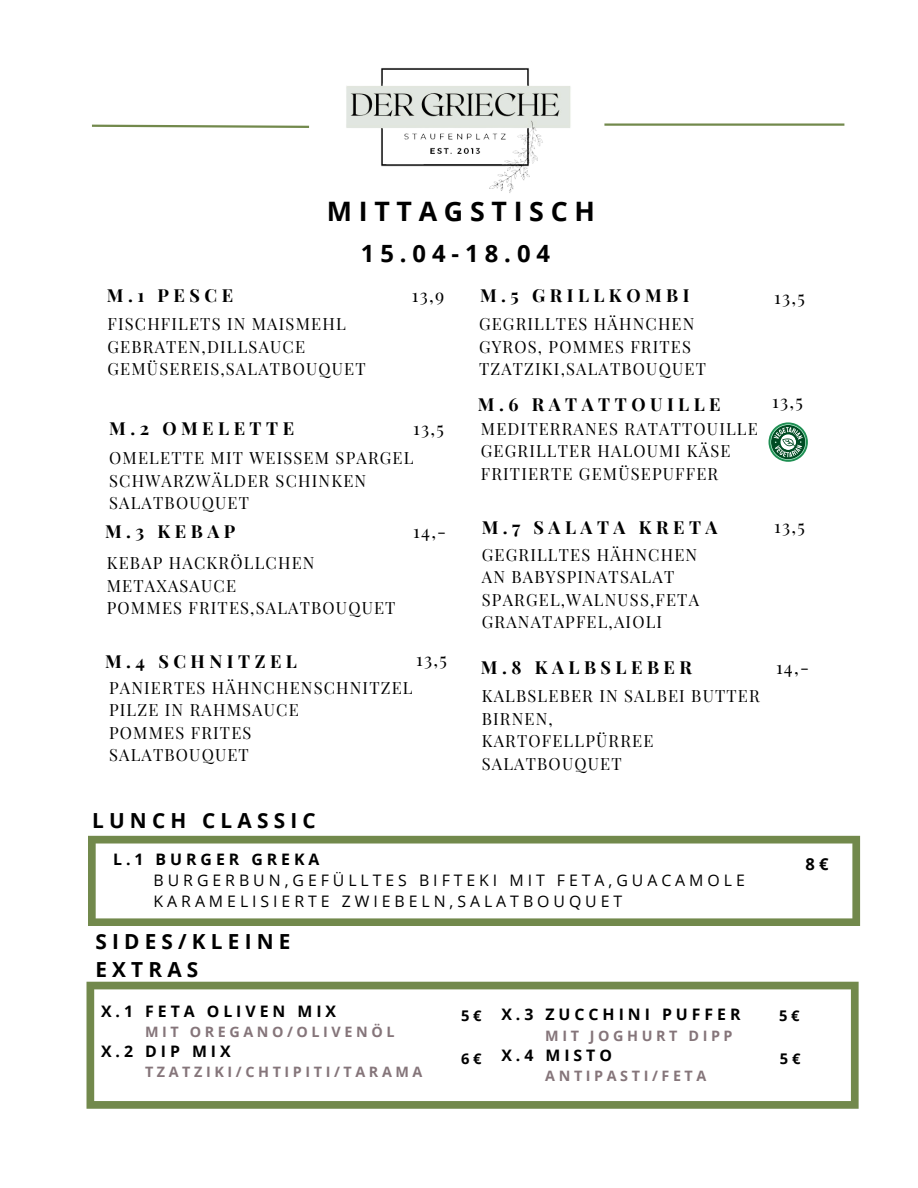
<style>
.page{position:relative;width:918px;height:1188px;background:#fff}
.page>*{position:absolute;margin:0;border:0;box-sizing:border-box;transform-origin:0 0}
.t1{font:700 26.85px "Open Sans";letter-spacing:.25em;color:#000}
.t2{font:700 23.85px "Open Sans";letter-spacing:.25em;color:#000}
.t3{font:700 20.85px/28.2px "Open Sans";letter-spacing:.25em;color:#000}
.t4{font:700 18px "Playfair Display";letter-spacing:.25em;color:#000}
.t5{font:18px "Playfair Display";letter-spacing:.07em;color:#000}
.t6{font:16.5px/22.5px "Playfair Display";letter-spacing:.07em;color:#000}
.t7{font:700 16.5px "Open Sans";color:#000}
.t8{font:15.9px "Open Sans";letter-spacing:.25em;color:#000}
.t9{font:700 15.9px "Open Sans";letter-spacing:.25em;color:#000}
.t10{font:700 14.7px "Open Sans";color:#000}
.t11{font:700 14.4px "Open Sans";letter-spacing:.25em;color:#85757a}
</style>
<div class="page">
<svg style="left:87px;top:982px;width:772px;height:127px"></svg>
<img style="left:346px;top:68px;width:225px;height:125px">
<hr style="left:604px;top:123px;width:240px;height:3px;background:#72894c">
<svg style="left:92px;top:124px;width:218px;height:4px"></svg>
<svg style="left:88px;top:836px;width:772px;height:90px"></svg>
<svg style="left:769px;top:422px;width:39px;height:40px"></svg>
<h4 class="t1" style="left:327px;top:193px;width:270px">MITTAGSTISCH</h4>
<h6 class="t2" style="left:361px;top:236px;width:191px">15.04-18.04</h6>
<h6 class="t4" style="left:107px;top:282px;width:128px">M.1 PESCE</h6>
<h5 class="t4" style="left:480px;top:282px;width:211px">M.5 GRILLKOMBI</h5>
<h3 class="t5" style="left:412px;top:282px;width:34px">13,9</h3>
<p class="t6" style="left:107px;top:312px;width:260px">FISCHFILETS IN MAISMEHL<br>GEBRATEN,DILLSAUCE<br>GEMÜSEREIS,SALATBOUQUET</p>
<h5 class="t4" style="left:109px;top:415px;width:186px">M.2 OMELETTE</h5>
<p class="t5" style="left:413px;top:415px;width:32px">13,5</p>
<p class="t6" style="left:109px;top:446px;width:306px">OMELETTE MIT WEISSEM SPARGEL<br>SCHWARZWÄLDER SCHINKEN<br>SALATBOUQUET</p>
<p class="t4" style="left:105px;top:518px;width:132px">M.3 KEBAP</p>
<p class="t6" style="left:107px;top:551px;width:290px">KEBAP HACKRÖLLCHEN<br>METAXASAUCE<br>POMMES FRITES,SALATBOUQUET</p>
<h4 class="t5" style="left:413px;top:518px;width:35px">14,-</h4>
<p class="t6" style="left:479px;top:312px;width:228px">GEGRILLTES HÄHNCHEN<br>GYROS, POMMES FRITES<br>TZATZIKI,SALATBOUQUET</p>
<h6 class="t4" style="left:478px;top:392px;width:244px">M.6 RATATTOUILLE</h6>
<h5 class="t6" style="left:481px;top:416px;width:279px">MEDITERRANES RATATTOUILLE<br>GEGRILLTER HALOUMI KÄSE<br>FRITIERTE GEMÜSEPUFFER</h5>
<h4 class="t4" style="left:482px;top:514px;width:237px">M.7 SALATA KRETA</h4>
<p class="t6" style="left:482px;top:543px;width:219px">GEGRILLTES HÄHNCHEN<br>AN BABYSPINATSALAT<br>SPARGEL,WALNUSS,FETA<br>GRANATAPFEL,AIOLI</p>
<p class="t5" style="left:774px;top:284px;width:32px">13,5</p>
<p class="t5" style="left:772px;top:389px;width:32px">13,5</p>
<p class="t5" style="left:774px;top:514px;width:32px">13,5</p>
<h6 class="t4" style="left:105px;top:648px;width:193px">M.4 SCHNITZEL</h6>
<p class="t5" style="left:416px;top:647px;width:32px">13,5</p>
<h3 class="t6" style="left:109px;top:676px;width:305px">PANIERTES HÄHNCHENSCHNITZEL<br>PILZE IN RAHMSAUCE<br>POMMES FRITES<br>SALATBOUQUET</h3>
<p class="t3" style="left:92px;top:806px;width:225px">LUNCH CLASSIC</p>
<p class="t4" style="left:481px;top:655px;width:213px">M.8 KALBSLEBER</p>
<p class="t5" style="left:776px;top:655px;width:35px">14,-</p>
<h4 class="t6" style="left:482px;top:684px;width:279px">KALBSLEBER IN SALBEI BUTTER<br>BIRNEN,<br>KARTOFELLPÜRREE<br>SALATBOUQUET</h4>
<p class="t9" style="left:113px;top:848px;width:208px">L.1 BURGER GREKA</p>
<h1 class="t8" style="left:154px;top:869px;width:593px">BURGERBUN,GEFÜLLTES BIFTEKI MIT FETA,GUACAMOLE</h1>
<h2 class="t8" style="left:154px;top:890px;width:470px">KARAMELISIERTE ZWIEBELN,SALATBOUQUET</h2>
<h4 class="t7" style="left:806px;top:853px;width:24px">8 €</h4>
<h5 class="t3" style="left:95px;top:927px;width:197px">SIDES/KLEINE<br>EXTRAS</h5>
<h4 class="t9" style="left:101px;top:1000px;width:237px">X.1 FETA OLIVEN MIX</h4>
<h6 class="t11" style="left:145px;top:1022px;width:251px">MIT OREGANO/OLIVENÖL</h6>
<h5 class="t9" style="left:101px;top:1040px;width:131px">X.2 DIP MIX</h5>
<h4 class="t11" style="left:145px;top:1062px;width:279px">TZATZIKI/CHTIPITI/TARAMA</h4>
<h5 class="t9" style="left:501px;top:1004px;width:241px">X.3 ZUCCHINI PUFFER</h5>
<h6 class="t10" style="left:779px;top:1005px;width:22px">5 €</h6>
<h6 class="t11" style="left:545px;top:1025px;width:189px">MIT JOGHURT DIPP</h6>
<h4 class="t9" style="left:501px;top:1044px;width:112px">X.4 MISTO</h4>
<h5 class="t11" style="left:545px;top:1066px;width:163px">ANTIPASTI/FETA</h5>
<h6 class="t10" style="left:461px;top:1005px;width:22px">5 €</h6>
<h4 class="t10" style="left:461px;top:1048px;width:22px">6 €</h4>
<h5 class="t10" style="left:780px;top:1048px;width:22px">5 €</h5>
</div>
